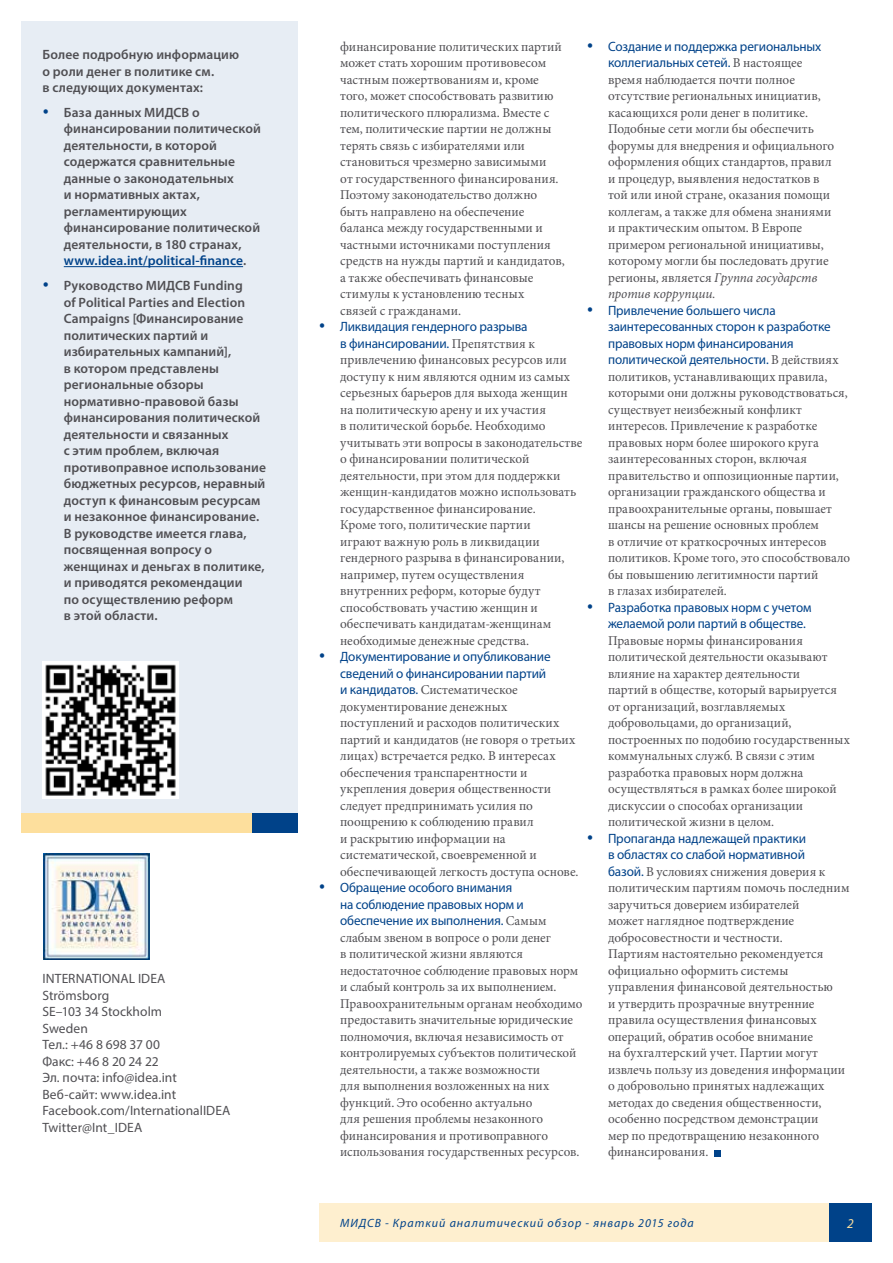
<style>
.page{position:relative;width:893px;height:1263px;background:#fff}
.page>*{position:absolute;margin:0;border:0;box-sizing:border-box;transform-origin:0 0}
.t1{font:13.5px/16.5px "Minion Pro";letter-spacing:.005em;color:#504f53}
.t2{font:600 13.5px/16.5px "Myriad Pro";letter-spacing:.01em;color:#504f53}
.t3{font:13.5px/16.5px "Myriad Pro";letter-spacing:-.01em;color:#004289}
.t4{font:13.5px/16.5px "Myriad Pro";letter-spacing:.005em;color:#504f53}
.t5{font:italic 13.5px "Myriad Pro";color:#fddf9d}
.t6{font:italic 12px "Myriad Pro";letter-spacing:.08em;color:#004289}
.s1{color:#004289}
.s2{font-family:"Minion Pro";color:#504f53}
.s3{font-family:"Myriad Pro";color:#004289}
.s4{font-style:italic}
</style>
<div class="page">
<div style="left:319px;top:1203px;width:511px;height:39px;background:#feefcf"></div>
<div style="left:829px;top:1203px;width:43px;height:39px;background:#004289"></div>
<div style="left:714px;top:1150px;width:7px;height:6px;background:#004289"></div>
<div style="left:21px;top:21px;width:277px;height:792px;background:#e7edf4"></div>
<hr style="left:64px;top:266px;width:179px;height:1px;background:#004289">
<img style="left:43px;top:853px;width:107px;height:106px">
<div style="left:21px;top:813px;width:267px;height:19px;background:#fddf9d"></div>
<div style="left:252px;top:813px;width:46px;height:19px;background:#004289"></div>
<img style="left:43px;top:662px;width:136px;height:136px">
<p class="t2" style="left:43px;top:46px;width:198px">Более подробную информацию о роли денег в политике см.<br>в следующих документах:</p>
<p class="t2" style="left:64px;top:104px;width:199px;text-indent:-21px"><span class="s1">•</span> База данных МИДСВ о финансировании политической деятельности, в которой содержатся сравнительные данные о законодательных<br>и нормативных актах, регламентирующих финансирование политической деятельности, в 180 странах, <span class="s1">www.idea.int/political-finance</span>.</p>
<p class="t2" style="left:64px;top:277px;width:204px;text-indent:-21px"><span class="s1">•</span> Руководство МИДСВ Funding<br>of Political Parties and Election<br>Campaigns [Финансирование политических партий и избирательных кампаний],<br>в котором представлены региональные обзоры нормативно-правовой базы финансирования политической деятельности и связанных<br>с этим проблем, включая противоправное использование бюджетных ресурсов, неравный доступ к финансовым ресурсам и незаконное финансирование.<br>В руководстве имеется глава, посвященная вопросу о женщинах и деньгах в политике, и приводятся рекомендации<br>по осуществлению реформ<br>в этой области.</p>
<p class="t4" style="left:43px;top:970px;width:189px">INTERNATIONAL IDEA<br>Strömsborg<br>SE–103 34 Stockholm<br>Sweden<br>Тел.: +46 8 698 37 00<br>Факс: +46 8 20 24 22<br>Эл. почта: info@idea.int<br>Веб-сайт: www.idea.int<br>Facebook.com/InternationalIDEA<br>Twitter@Int_IDEA</p>
<p class="t1" style="left:340px;top:38px;width:226px">финансирование политических партий может стать хорошим противовесом частным пожертвованиям и, кроме того, может способствовать развитию политического плюрализма. Вместе с тем, политические партии не должны терять связь с избирателями или становиться чрезмерно зависимыми<br>от государственного финансирования.<br>Поэтому законодательство должно быть направлено на обеспечение баланса между государственными и частными источниками поступления средств на нужды партий и кандидатов, а также обеспечивать финансовые стимулы к установлению тесных<br>связей с гражданами.</p>
<p class="t3" style="left:340px;top:318px;width:196px;text-indent:-21px">• Ликвидация гендерного разрыва в финансировании. <span class="s2">Препятствия к</span></p>
<p class="t1" style="left:340px;top:352px;width:244px">привлечению финансовых ресурсов или доступу к ним являются одним из самых серьезных барьеров для выхода женщин на политическую арену и их участия<br>в политической борьбе. Необходимо учитывать эти вопросы в законодательстве о финансировании политической деятельности, при этом для поддержки женщин-кандидатов можно использовать государственное финансирование.<br>Кроме того, политические партии<br>играют важную роль в ликвидации гендерного разрыва в финансировании, например, путем осуществления внутренних реформ, которые будут способствовать участию женщин и обеспечивать кандидатам-женщинам необходимые денежные средства.</p>
<p class="t3" style="left:340px;top:648px;width:212px;text-indent:-21px">• Документирование и опубликование сведений о финансировании партий</p>
<p class="t1" style="left:340px;top:682px;width:240px"><span class="s3">и кандидатов.</span> Систематическое документирование денежных поступлений и расходов политических партий и кандидатов (не говоря о третьих лицах) встречается редко. В интересах обеспечения транспарентности и укрепления доверия общественности следует предпринимать усилия по поощрению к соблюдению правил<br>и раскрытию информации на систематической, своевременной и обеспечивающей легкость доступа основе.</p>
<p class="t3" style="left:340px;top:879px;width:208px;text-indent:-21px">• Обращение особого внимания<br>на соблюдение правовых норм и обеспечение их выполнения. <span class="s2">Самым</span></p>
<p class="t1" style="left:340px;top:929px;width:244px">слабым звеном в вопросе о роли денег<br>в политической жизни являются недостаточное соблюдение правовых норм и слабый контроль за их выполнением.<br>Правоохранительным органам необходимо предоставить значительные юридические полномочия, включая независимость от контролируемых субъектов политической деятельности, а также возможности<br>для выполнения возложенных на них функций. Это особенно актуально<br>для решения проблемы незаконного финансирования и противоправного использования государственных ресурсов.</p>
<p class="t3" style="left:587px;top:38px;width:236px;text-align:center">• Создание и поддержка региональных коллегиальных сетей. <span class="s2">В настоящее</span></p>
<p class="t1" style="left:608px;top:71px;width:228px">время наблюдается почти полное отсутствие региональных инициатив, касающихся роли денег в политике.<br>Подобные сети могли бы обеспечить форумы для внедрения и официального оформления общих стандартов, правил и процедур, выявления недостатков в той или иной стране, оказания помощи коллегам, а также для обмена знаниями и практическим опытом. В Европе примером региональной инициативы, которому могли бы последовать другие регионы, является <span class="s4">Группа государств против коррупции.</span></p>
<p class="t3" style="left:608px;top:302px;width:232px;text-indent:-21px">• Привлечение большего числа заинтересованных сторон к разработке правовых норм финансирования политической деятельности. <span class="s2">В действиях</span></p>
<p class="t1" style="left:608px;top:368px;width:244px">политиков, устанавливающих правила, которыми они должны руководствоваться, существует неизбежный конфликт интересов. Привлечение к разработке правовых норм более широкого круга заинтересованных сторон, включая правительство и оппозиционные партии, организации гражданского общества и правоохранительные органы, повышает шансы на решение основных проблем<br>в отличие от краткосрочных интересов политиков. Кроме того, это способствовало бы повышению легитимности партий<br>в глазах избирателей.</p>
<p class="t3" style="left:608px;top:599px;width:205px;text-indent:-21px">• Разработка правовых норм с учетом желаемой роли партий в обществе.</p>
<p class="t1" style="left:608px;top:632px;width:243px">Правовые нормы финансирования политической деятельности оказывают влияние на характер деятельности<br>партий в обществе, который варьируется от организаций, возглавляемых добровольцами, до организаций, построенных по подобию государственных коммунальных служб. В связи с этим разработка правовых норм должна осуществляться в рамках более широкой дискуссии о способах организации политической жизни в целом.</p>
<p class="t3" style="left:587px;top:830px;width:221px;text-align:right">• Пропаганда надлежащей практики в областях со слабой нормативной</p>
<p class="t1" style="left:608px;top:863px;width:243px"><span class="s3">базой.</span> В условиях снижения доверия к политическим партиям помочь последним заручиться доверием избирателей<br>может наглядное подтверждение добросовестности и честности.<br>Партиям настоятельно рекомендуется официально оформить системы управления финансовой деятельностью<br>и утвердить прозрачные внутренние правила осуществления финансовых операций, обратив особое внимание<br>на бухгалтерский учет. Партии могут извлечь пользу из доведения информации о добровольно принятых надлежащих методах до сведения общественности, особенно посредством демонстрации<br>мер по предотвращению незаконного финансирования.</p>
<p class="t6" style="left:340px;top:1216px;width:355px">МИДСВ - Краткий аналитический обзор - январь 2015 года</p>
<p class="t5" style="left:847px;top:1215px;width:8px">2</p>
</div>
